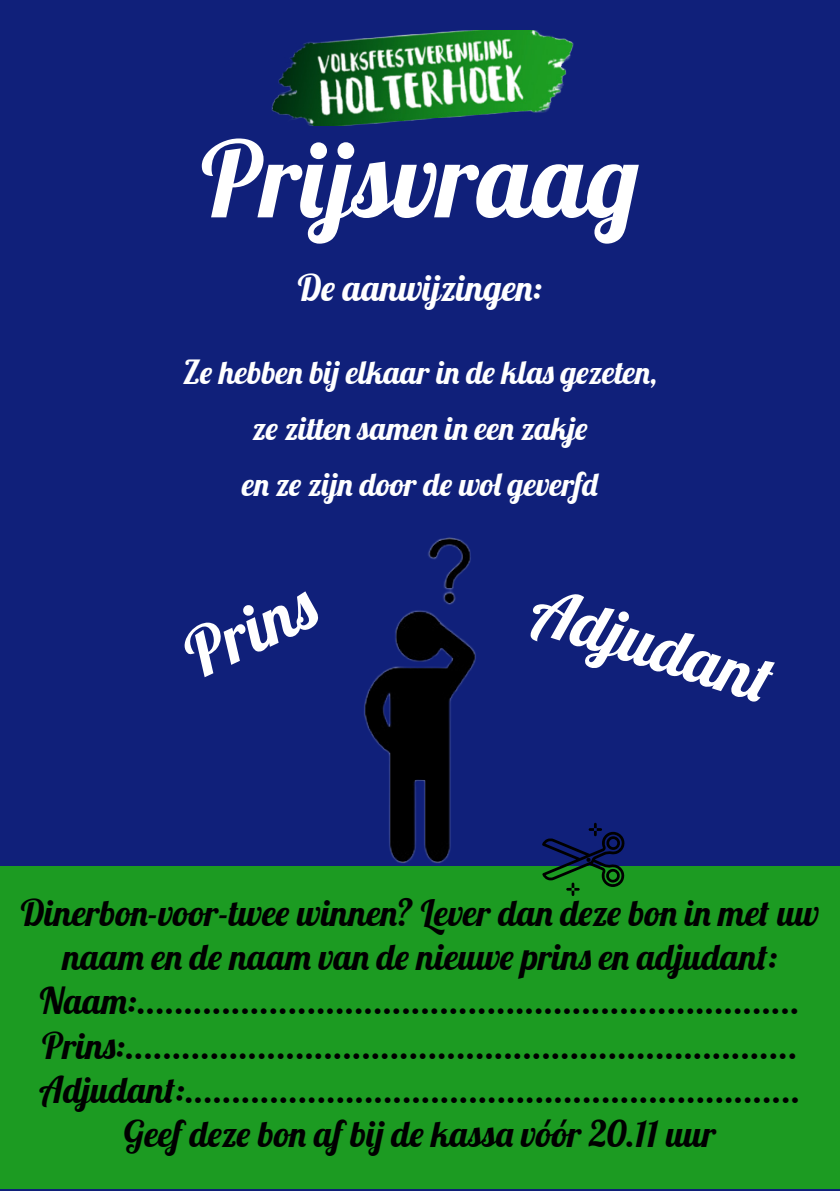
<style>
.page{position:relative;width:840px;height:1191px;background:#fff}
.page>*{position:absolute;margin:0;border:0;box-sizing:border-box;transform-origin:0 0}
.t1{font:105.2px "Lobster";color:#fff}
.t2{font:66.4px "Lobster";color:#fff}
.t3{font:66px "Lobster";color:#fff}
.t4{font:36px/44.4px "Lobster";color:#000;text-align:center}
.t5{font:36px "Lobster";color:#fff}
.t6{font:32px/56px "Lobster";color:#fff;text-align:center}
</style>
<div class="page">
<div style="left:0;top:0;width:839px;height:1191px;background:#10207a"></div>
<img style="left:364px;top:537px;width:261px;height:326px">
<div style="left:0;top:866px;width:839px;height:322px;background:#1c9b22"></div>
<svg style="left:542px;top:823px;width:82px;height:73px"></svg>
<img style="left:271px;top:31px;width:303px;height:94px">
<h1 class="t1" style="left:201px;top:112px;width:440px">Prĳsvraag</h1>
<p class="t5" style="left:298px;top:265px;width:246px">De aanwĳzingen:</p>
<p class="t6" style="left:183px;top:348px;width:475px">Ze hebben bĳ elkaar in de klas gezeten, ze zitten samen in een zakje<br>en ze zĳn door de wol geverfd</p>
<h2 class="t2" style="left:171px;top:619px;width:141px;rotate:-25deg">Prins</h2>
<h3 class="t3" style="left:545px;top:567px;width:250px;rotate:17deg">Adjudant</h3>
<p class="t4" style="left:21px;top:894px;width:800px">Dinerbon-voor-twee winnen? Lever dan deze bon in met uw naam en de naam van de nieuwe prins en adjudant:<br>Naam:......................................................................<br>Prins:.......................................................................<br>Adjudant:.................................................................<br>Geef deze bon af bĳ de kassa vóór 20.11 uur</p>
</div>
